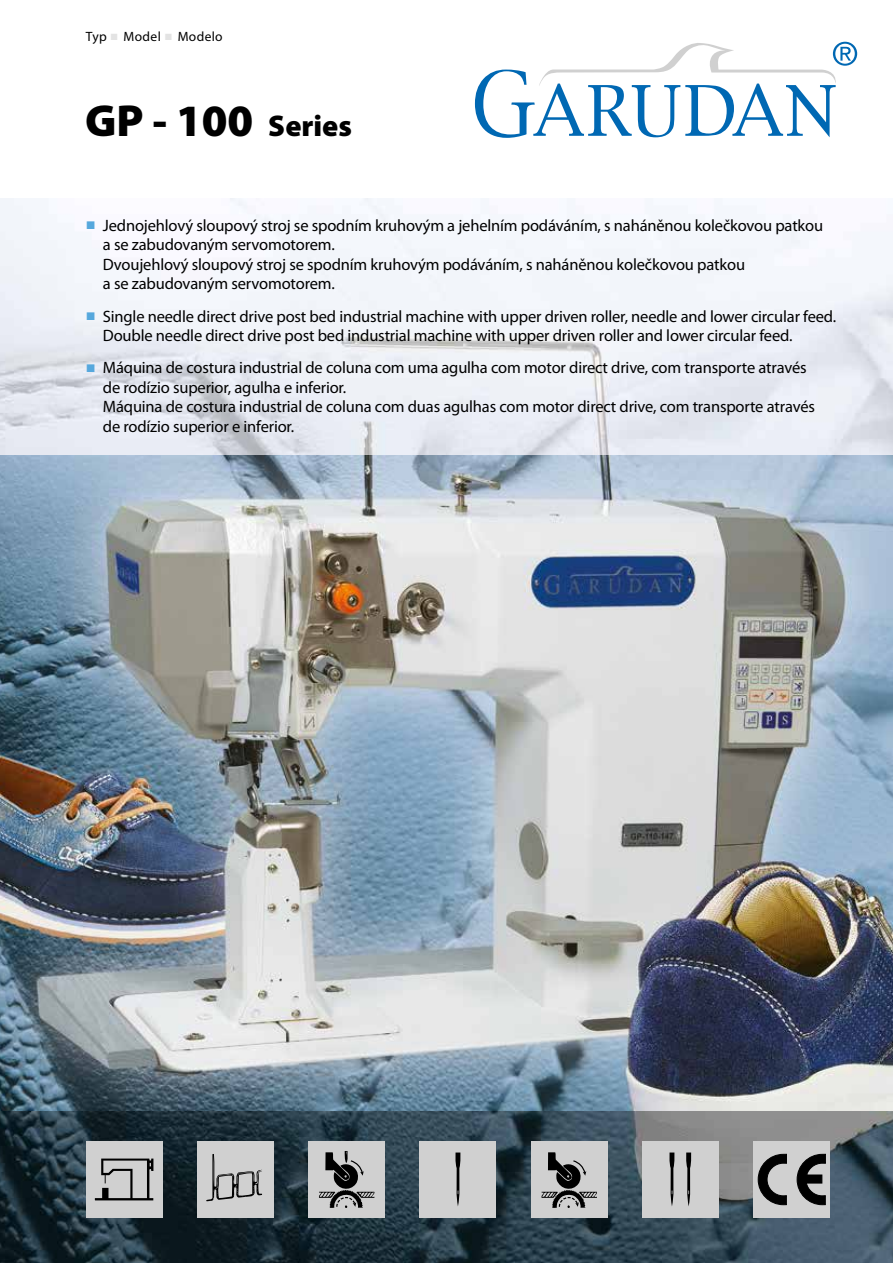
<style>
.page{position:relative;width:893px;height:1263px;background:#fff}
.page>*{position:absolute;margin:0;border:0;box-sizing:border-box;transform-origin:0 0}
.t1{font:900 45px "Myriad Pro";color:#000}
.t2{font:16.5px/19.5px "Myriad Pro";letter-spacing:-.01em;color:#000}
.t3{font:13.5px "Myriad Pro";letter-spacing:.025em;color:#000}
.s1{font-family:"Arial";font-weight:900;color:#e3e3e3}
.s2{font-size:30px}
.s3{font-family:"Arial";font-weight:900;color:#56a8dd}
</style>
<div class="page">
<img style="left:0;top:198px;width:893px;height:913px">
<hr style="left:0;top:197px;width:1px;height:257px;background:#fff">
<hr style="left:892px;top:197px;width:1px;height:257px;background:#fff">
<svg style="left:475px;top:41px;width:382px;height:97px"></svg>
<svg style="left:0;top:1111px;width:893px;height:152px;background:#31424d"></svg>
<div style="left:197px;top:1141px;width:77px;height:77px;background:#d0d0d0"></div>
<svg style="left:206px;top:1154px;width:56px;height:47px"></svg>
<div style="left:420px;top:1141px;width:76px;height:77px;background:#d0d0d0"></div>
<svg style="left:455px;top:1152px;width:5px;height:54px"></svg>
<div style="left:642px;top:1141px;width:77px;height:77px;background:#d0d0d0"></div>
<svg style="left:669px;top:1152px;width:5px;height:54px"></svg>
<svg style="left:686px;top:1152px;width:5px;height:54px"></svg>
<div style="left:753px;top:1141px;width:77px;height:77px;background:#d0d0d0"></div>
<svg style="left:758px;top:1154px;width:29px;height:51px"></svg>
<svg style="left:797px;top:1154px;width:29px;height:51px"></svg>
<div style="left:86px;top:1141px;width:76px;height:77px;background:#d0d0d0"></div>
<svg style="left:95px;top:1158px;width:58px;height:42px"></svg>
<div style="left:308px;top:1141px;width:77px;height:77px;background:#d0d0d0"></div>
<svg style="left:319px;top:1151px;width:56px;height:57px"></svg>
<div style="left:531px;top:1141px;width:76px;height:77px;background:#d0d0d0"></div>
<svg style="left:541px;top:1152px;width:56px;height:56px"></svg>
<p class="t3" style="left:86px;top:29px;width:138px">Typ <span class="s1">■</span> Model <span class="s1">■</span> Modelo</p>
<h1 class="t1" style="left:85px;top:91px;width:268px">GP - 100 <span class="s2">Series</span></h1>
<p class="t2" style="left:103px;top:215px;width:722px;text-indent:-17px"><span class="s3">■</span> Jednojehlový sloupový stroj se spodním kruhovým a jehelním podáváním, s naháněnou kolečkovou patkou a se zabudovaným servomotorem.<br>Dvoujehlový sloupový stroj se spodním kruhovým podáváním, s naháněnou kolečkovou patkou<br>a se zabudovaným servomotorem.</p>
<p class="t2" style="left:103px;top:306px;width:735px;text-indent:-17px"><span class="s3">■</span> Single needle direct drive post bed industrial machine with upper driven roller, needle and lower circular feed.<br>Double needle direct drive post bed industrial machine with upper driven roller and lower circular feed.</p>
<p class="t2" style="left:103px;top:358px;width:713px;text-indent:-17px"><span class="s3">■</span> Máquina de costura industrial de coluna com uma agulha com motor direct drive, com transporte através de rodízio superior, agulha e inferior.<br>Máquina de costura industrial de coluna com duas agulhas com motor direct drive, com transporte através de rodízio superior e inferior.</p>
</div>
